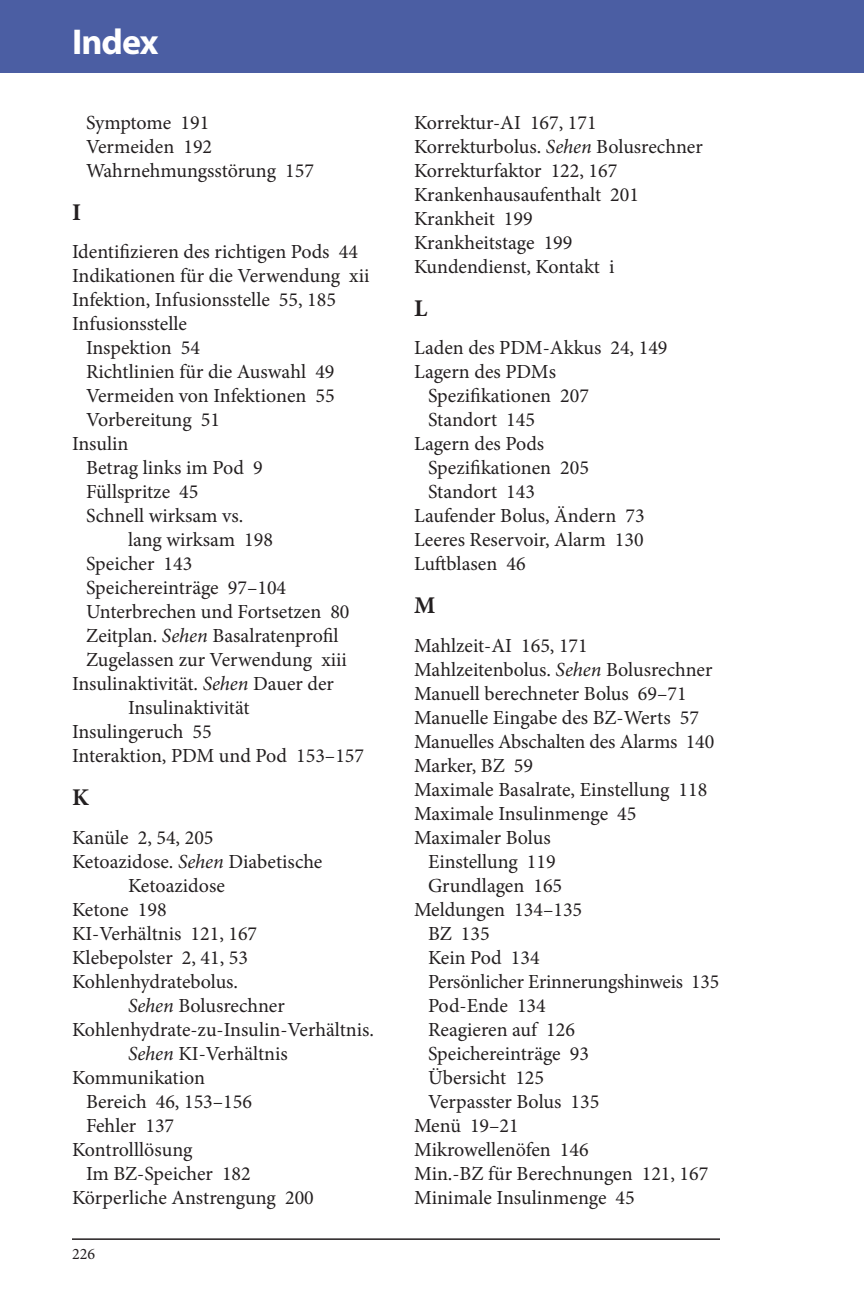
<style>
.page{position:relative;width:864px;height:1296px;background:#fff}
.page>*{position:absolute;margin:0;border:0;box-sizing:border-box;transform-origin:0 0}
.t1{font:700 36px "Myriad Pro";letter-spacing:-.025em;color:#fff}
.t2{font:700 24px "Minion Pro";color:#231f20}
.t3{font:20px/24px "Minion Pro";color:#231f20}
.t4{font:16px "Minion Pro";color:#231f20}
.s1{font-style:italic}
</style>
<div class="page">
<div style="left:0;top:0;width:864px;height:73px;background:#4b5ea3"></div>
<hr style="left:72px;top:1238px;width:648px;height:2px;background:#231f20">
<h1 class="t1" style="left:72px;top:18px;width:88px">Index</h1>
<p class="t3" style="left:86px;top:110px;width:125px">Symptome 191</p>
<p class="t3" style="left:86px;top:134px;width:128px">Vermeiden 192</p>
<p class="t3" style="left:86px;top:158px;width:229px">Wahrnehmungsstörung 157</p>
<p class="t2" style="left:72px;top:195px;width:11px">I</p>
<p class="t3" style="left:72px;top:240px;width:287px">Identifizieren des richtigen Pods 44</p>
<p class="t3" style="left:72px;top:264px;width:299px">Indikationen für die Verwendung xii</p>
<p class="t3" style="left:72px;top:288px;width:266px">Infektion, Infusionsstelle 55, 185</p>
<p class="t3" style="left:72px;top:312px;width:117px">Infusionsstelle</p>
<p class="t3" style="left:86px;top:336px;width:115px">Inspektion 54</p>
<p class="t3" style="left:86px;top:360px;width:250px">Richtlinien für die Auswahl 49</p>
<p class="t3" style="left:86px;top:384px;width:250px">Vermeiden von Infektionen 55</p>
<p class="t3" style="left:86px;top:408px;width:136px">Vorbereitung 51</p>
<p class="t3" style="left:72px;top:432px;width:58px">Insulin</p>
<p class="t3" style="left:86px;top:456px;width:178px">Betrag links im Pod 9</p>
<p class="t3" style="left:86px;top:480px;width:114px">Füllspritze 45</p>
<p class="t3" style="left:128px;top:504px;width:147px;text-indent:-42px">Schnell wirksam vs. lang wirksam 198</p>
<p class="t3" style="left:86px;top:552px;width:108px">Speicher 143</p>
<p class="t3" style="left:86px;top:576px;width:202px">Speichereinträge 97–104</p>
<p class="t3" style="left:86px;top:600px;width:265px">Unterbrechen und Fortsetzen 80</p>
<p class="t3" style="left:86px;top:624px;width:254px">Zeitplan. <span class="s1">Sehen</span> Basalratenprofil</p>
<p class="t3" style="left:86px;top:648px;width:262px">Zugelassen zur Verwendung xiii</p>
<p class="t3" style="left:128px;top:672px;width:207px;text-indent:-56px">Insulinaktivität. <span class="s1">Sehen</span> Dauer der<br>Insulinaktivität</p>
<p class="t3" style="left:72px;top:720px;width:141px">Insulingeruch 55</p>
<p class="t3" style="left:72px;top:744px;width:294px">Interaktion, PDM und Pod 153–157</p>
<p class="t2" style="left:72px;top:781px;width:18px">K</p>
<p class="t3" style="left:72px;top:825px;width:143px">Kanüle 2, 54, 205</p>
<p class="t3" style="left:128px;top:849px;width:196px;text-indent:-56px">Ketoazidose. <span class="s1">Sehen</span> Diabetische<br>Ketoazidose</p>
<p class="t3" style="left:72px;top:897px;width:96px">Ketone 198</p>
<p class="t3" style="left:72px;top:921px;width:187px">KI-Verhältnis 121, 167</p>
<p class="t3" style="left:72px;top:945px;width:178px">Klebepolster 2, 41, 53</p>
<p class="t3" style="left:128px;top:969px;width:158px;text-indent:-56px">Kohlenhydratebolus.<br><span class="s1">Sehen</span> Bolusrechner</p>
<p class="t3" style="left:128px;top:1017px;width:248px;text-indent:-56px">Kohlenhydrate-zu-Insulin-Verhältnis.<br><span class="s1">Sehen</span> KI-Verhältnis</p>
<p class="t3" style="left:72px;top:1065px;width:135px">Kommunikation</p>
<p class="t3" style="left:86px;top:1089px;width:168px">Bereich 46, 153–156</p>
<p class="t3" style="left:86px;top:1113px;width:90px">Fehler 137</p>
<p class="t3" style="left:72px;top:1137px;width:122px">Kontrolllösung</p>
<p class="t3" style="left:86px;top:1161px;width:166px">Im BZ-Speicher 182</p>
<p class="t3" style="left:72px;top:1185px;width:243px">Körperliche Anstrengung 200</p>
<p class="t4" style="left:72px;top:1243px;width:25px">226</p>
<p class="t3" style="left:414px;top:110px;width:184px">Korrektur-AI 167, 171</p>
<p class="t3" style="left:414px;top:134px;width:290px">Korrekturbolus. <span class="s1">Sehen</span> Bolusrechner</p>
<p class="t3" style="left:414px;top:158px;width:205px">Korrekturfaktor 122, 167</p>
<p class="t3" style="left:414px;top:182px;width:227px">Krankenhausaufenthalt 201</p>
<p class="t3" style="left:414px;top:206px;width:120px">Krankheit 199</p>
<p class="t3" style="left:414px;top:230px;width:160px">Krankheitstage 199</p>
<p class="t3" style="left:414px;top:254px;width:202px">Kundendienst, Kontakt i</p>
<p class="t2" style="left:414px;top:291px;width:15px">L</p>
<p class="t3" style="left:414px;top:336px;width:255px">Laden des PDM-Akkus 24, 149</p>
<p class="t3" style="left:414px;top:360px;width:144px">Lagern des PDMs</p>
<p class="t3" style="left:428px;top:384px;width:163px">Spezifikationen 207</p>
<p class="t3" style="left:428px;top:408px;width:109px">Standort 145</p>
<p class="t3" style="left:414px;top:432px;width:132px">Lagern des Pods</p>
<p class="t3" style="left:428px;top:456px;width:163px">Spezifikationen 205</p>
<p class="t3" style="left:428px;top:480px;width:109px">Standort 143</p>
<p class="t3" style="left:414px;top:504px;width:232px">Laufender Bolus, Ändern 73</p>
<p class="t3" style="left:414px;top:528px;width:231px">Leeres Reservoir, Alarm 130</p>
<p class="t3" style="left:414px;top:552px;width:113px">Luftblasen 46</p>
<p class="t2" style="left:414px;top:589px;width:23px">M</p>
<p class="t3" style="left:414px;top:633px;width:175px">Mahlzeit-AI 165, 171</p>
<p class="t3" style="left:414px;top:657px;width:300px">Mahlzeitenbolus. <span class="s1">Sehen</span> Bolusrechner</p>
<p class="t3" style="left:414px;top:681px;width:274px">Manuell berechneter Bolus 69–71</p>
<p class="t3" style="left:414px;top:705px;width:286px">Manuelle Eingabe des BZ-Werts 57</p>
<p class="t3" style="left:414px;top:729px;width:302px">Manuelles Abschalten des Alarms 140</p>
<p class="t3" style="left:414px;top:753px;width:121px">Marker, BZ 59</p>
<p class="t3" style="left:414px;top:777px;width:295px">Maximale Basalrate, Einstellung 118</p>
<p class="t3" style="left:414px;top:801px;width:224px">Maximale Insulinmenge 45</p>
<p class="t3" style="left:414px;top:825px;width:138px">Maximaler Bolus</p>
<p class="t3" style="left:428px;top:849px;width:129px">Einstellung 119</p>
<p class="t3" style="left:428px;top:873px;width:136px">Grundlagen 165</p>
<p class="t3" style="left:414px;top:897px;width:170px">Meldungen 134–135</p>
<p class="t3" style="left:428px;top:921px;width:63px">BZ 135</p>
<p class="t3" style="left:428px;top:945px;width:113px">Kein Pod 134</p>
<p class="t3" style="left:428px;top:969px;width:293px">Persönlicher Erinnerungshinweis 135</p>
<p class="t3" style="left:428px;top:993px;width:119px">Pod-Ende 134</p>
<p class="t3" style="left:428px;top:1017px;width:149px">Reagieren auf 126</p>
<p class="t3" style="left:428px;top:1041px;width:163px">Speichereinträge 93</p>
<p class="t3" style="left:428px;top:1065px;width:118px">Übersicht 125</p>
<p class="t3" style="left:428px;top:1089px;width:173px">Verpasster Bolus 135</p>
<p class="t3" style="left:414px;top:1113px;width:106px">Menü 19–21</p>
<p class="t3" style="left:414px;top:1137px;width:176px">Mikrowellenöfen 146</p>
<p class="t3" style="left:414px;top:1161px;width:296px">Min.-BZ für Berechnungen 121, 167</p>
<p class="t3" style="left:414px;top:1185px;width:222px">Minimale Insulinmenge 45</p>
</div>
